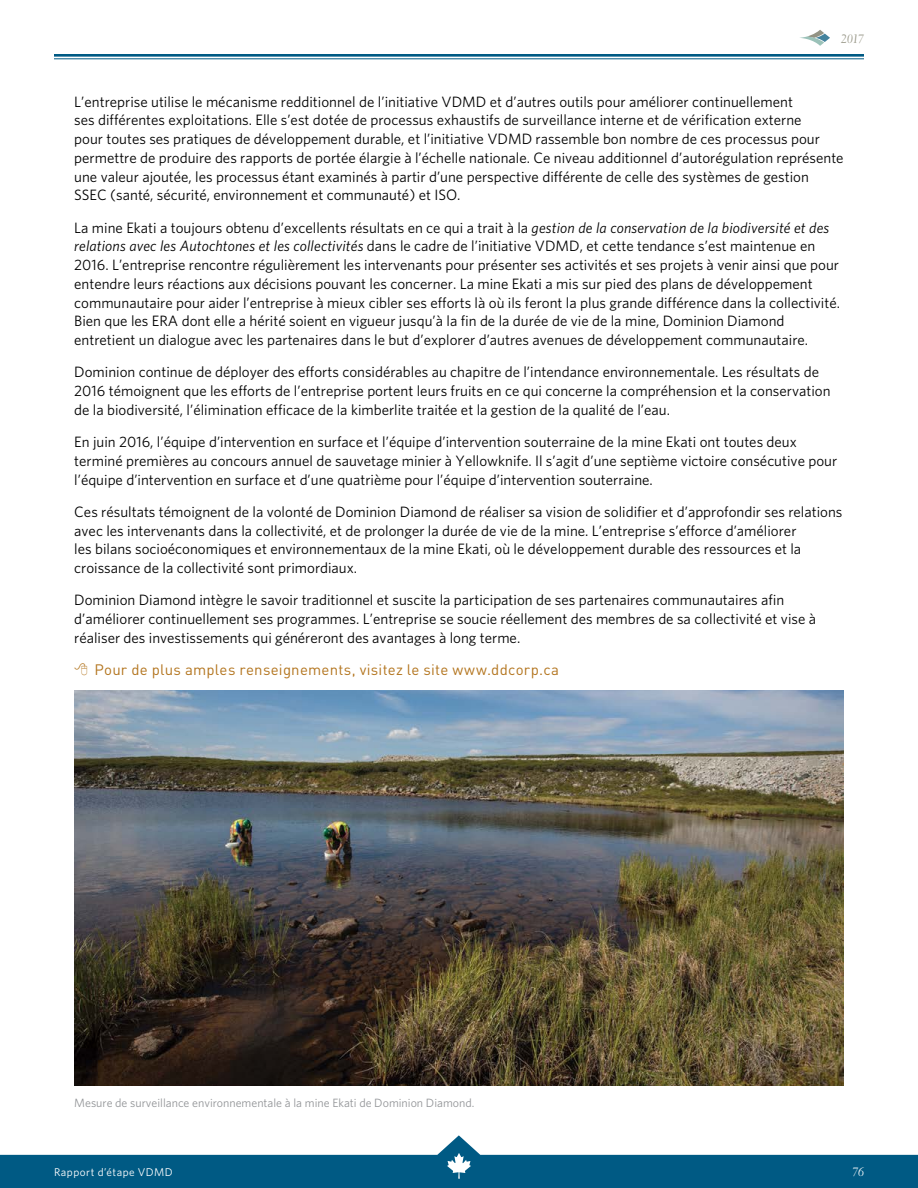
<style>
.page{position:relative;width:918px;height:1188px;background:#fff}
.page>*{position:absolute;margin:0;border:0;box-sizing:border-box;transform-origin:0 0}
.t1{font:15px/18.8px "Whitney HTF";color:#000}
.t2{font:15px "DIN Pro";letter-spacing:.015em;color:#b3751f}
.t3{font:12px "Whitney HTF";color:#939598}
.t4{font:12px "Electra LT Std Cursive";color:#959484}
.t5{font:12px "Electra LT Std Cursive";color:#fff}
.t6{font:11.25px "Whitney HTF";letter-spacing:.045em;color:#fff}
.s1{font-style:italic}
</style>
<div class="page">
<svg style="left:0;top:1135px;width:918px;height:53px;fill:#005a84"></svg>
<hr style="left:54px;top:54px;width:810px;height:3px;background:#005a84">
<hr style="left:54px;top:58px;width:810px;height:1px;background:#005a84">
<svg style="left:447px;top:1153px;width:24px;height:26px"></svg>
<svg style="left:800px;top:30px;width:30px;height:16px"></svg>
<img style="left:74px;top:690px;width:770px;height:395px">
<p class="t4" style="left:841px;top:32px;width:24px">2017</p>
<p class="t1" style="left:74px;top:92px;width:771px">L’entreprise utilise le mécanisme redditionnel de l’initiative VDMD et d’autres outils pour améliorer continuellement<br>ses différentes exploitations. Elle s’est dotée de processus exhaustifs de surveillance interne et de vérification externe<br>pour toutes ses pratiques de développement durable, et l’initiative VDMD rassemble bon nombre de ces processus pour permettre de produire des rapports de portée élargie à l’échelle nationale. Ce niveau additionnel d’autorégulation représente une valeur ajoutée, les processus étant examinés à partir d’une perspective différente de celle des systèmes de gestion SSEC (santé, sécurité, environnement et communauté) et ISO.</p>
<p class="t1" style="left:74px;top:218px;width:767px">La mine Ekati a toujours obtenu d’excellents résultats en ce qui a trait à la <span class="s1">gestion de la conservation de la biodiversité et des relations avec les Autochtones et les collectivités</span> dans le cadre de l’initiative VDMD, et cette tendance s’est maintenue en 2016. L’entreprise rencontre régulièrement les intervenants pour présenter ses activités et ses projets à venir ainsi que pour entendre leurs réactions aux décisions pouvant les concerner. La mine Ekati a mis sur pied des plans de développement communautaire pour aider l’entreprise à mieux cibler ses efforts là où ils feront la plus grande différence dans la collectivité.<br>Bien que les ERA dont elle a hérité soient en vigueur jusqu’à la fin de la durée de vie de la mine, Dominion Diamond entretient un dialogue avec les partenaires dans le but d’explorer d’autres avenues de développement communautaire.</p>
<p class="t1" style="left:74px;top:362px;width:758px">Dominion continue de déployer des efforts considérables au chapitre de l’intendance environnementale. Les résultats de<br>2016 témoignent que les efforts de l’entreprise portent leurs fruits en ce qui concerne la compréhension et la conservation de la biodiversité, l’élimination efficace de la kimberlite traitée et la gestion de la qualité de l’eau.</p>
<p class="t1" style="left:74px;top:432px;width:764px">En juin 2016, l’équipe d’intervention en surface et l’équipe d’intervention souterraine de la mine Ekati ont toutes deux terminé premières au concours annuel de sauvetage minier à Yellowknife. Il s’agit d’une septième victoire consécutive pour l’équipe d’intervention en surface et d’une quatrième pour l’équipe d’intervention souterraine.</p>
<p class="t1" style="left:74px;top:502px;width:770px">Ces résultats témoignent de la volonté de Dominion Diamond de réaliser sa vision de solidifier et d’approfondir ses relations avec les intervenants dans la collectivité, et de prolonger la durée de vie de la mine. L’entreprise s’efforce d’améliorer<br>les bilans socioéconomiques et environnementaux de la mine Ekati, où le développement durable des ressources et la croissance de la collectivité sont primordiaux.</p>
<p class="t1" style="left:74px;top:590px;width:743px">Dominion Diamond intègre le savoir traditionnel et suscite la participation de ses partenaires communautaires afin d’améliorer continuellement ses programmes. L’entreprise se soucie réellement des membres de sa collectivité et vise à réaliser des investissements qui généreront des avantages à long terme.</p>
<p class="t2" style="left:94px;top:659px;width:466px">Pour de plus amples renseignements, visitez le site www.ddcorp.ca</p>
<p class="t3" style="left:74px;top:1096px;width:402px">Mesure de surveillance environnementale à la mine Ekati de Dominion Diamond.</p>
<p class="t6" style="left:54px;top:1165px;width:120px">Rapport d’étape VDMD</p>
<p class="t5" style="left:852px;top:1165px;width:13px">76</p>
</div>
